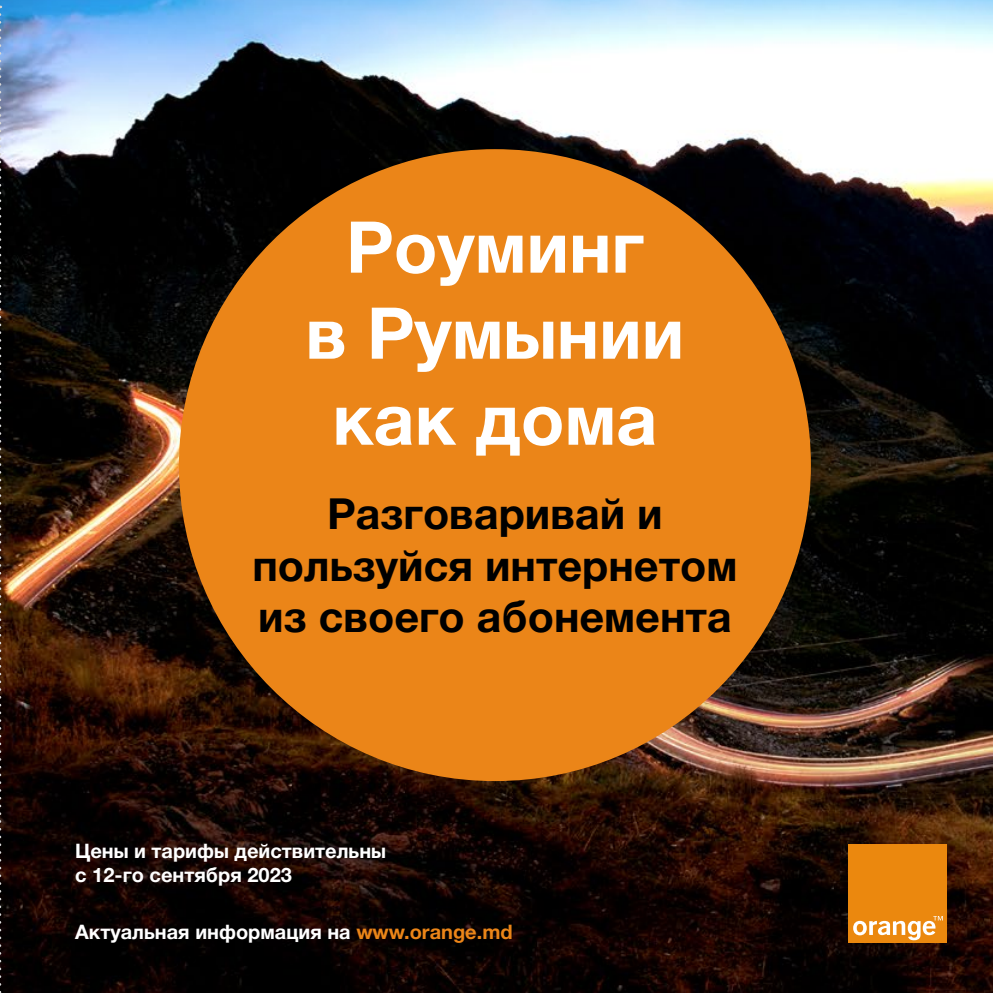
<style>
.page{position:relative;width:993px;height:993px;background:#fff}
.page>*{position:absolute;margin:0;border:0;box-sizing:border-box;transform-origin:0 0}
.t1{font:700 71.75px/86px "Helvetica Neue LT Pro";color:#fff;text-align:center}
.t2{font:700 43px/51.5px "Helvetica Neue LT Pro";color:#000;text-align:center}
.t3{font:700 20px/24px "Helvetica Neue LT Pro";color:#fff}
.s1{color:#eb8518}
</style>
<div class="page">
<img style="left:0;top:0;width:992px;height:992px">
<svg style="left:0;top:14px;width:1px;height:978px"></svg>
<div style="left:847px;top:844px;width:99px;height:98px;background:#eb880e"></div>
<svg style="left:853px;top:916px;width:89px;height:23px"></svg>
<div style="left:179px;top:149px;width:631px;height:631px;background:#eb8518;border-radius:50%"></div>
<h1 class="t1" style="left:305px;top:202px;width:380px">Роуминг<br>в Румынии как дома</h1>
<h2 class="t2" style="left:252px;top:486px;width:486px">Разговаривай и пользуйся интернетом из своего абонемента</h2>
<p class="t3" style="left:75px;top:838px;width:312px">Цены и тарифы действительны с 12-го cентября 2023</p>
<p class="t3" style="left:75px;top:918px;width:439px">Актуальная информация на <span class="s1">www.orange.md</span></p>
</div>
